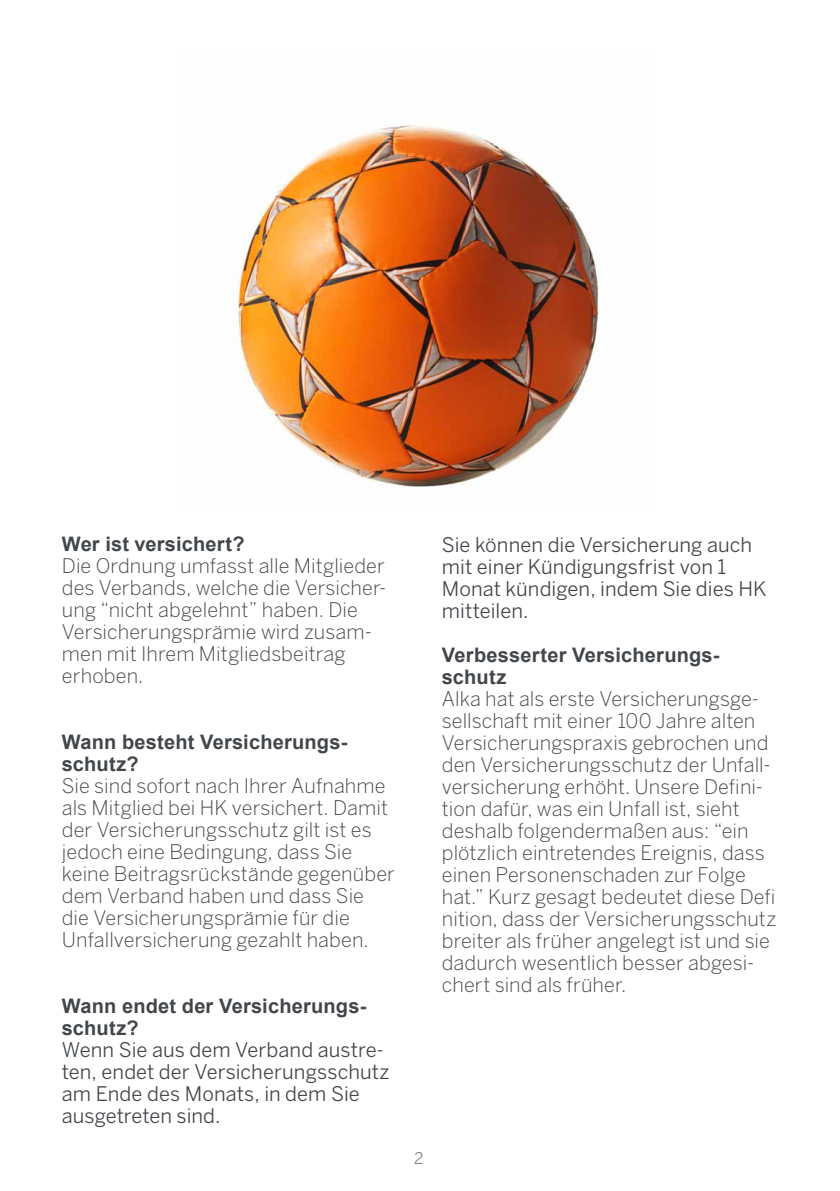
<style>
.page{position:relative;width:840px;height:1191px;background:#fff}
.page>*{position:absolute;margin:0;border:0;box-sizing:border-box;transform-origin:0 0}
.t1{font:300 20px/22px "Benton Sans";letter-spacing:.005em;color:#42464b}
.t2{font:20px/22px "Benton Sans";letter-spacing:.005em;color:#42464b}
.t3{font:700 20px/22px "Arial";letter-spacing:.01em;color:#42464b}
.t4{font:16px "Benton Sans";color:#808285}
</style>
<div class="page">
<img style="left:231px;top:124px;width:368px;height:363px">
<p class="t3" style="left:62px;top:533px;width:184px">Wer ist versichert?</p>
<p class="t1" style="left:62px;top:554px;width:326px">Die Ordnung umfasst alle Mitglieder des Verbands, welche die Versicher&shy;ung “nicht abgelehnt” haben. Die<br>Versicherungsprämie wird zusam&shy;men mit Ihrem Mitgliedsbeitrag erhoben.</p>
<p class="t3" style="left:62px;top:731px;width:287px">Wann besteht Versicherungs&shy;schutz?</p>
<p class="t1" style="left:62px;top:774px;width:334px">Sie sind sofort nach Ihrer Aufnahme als Mitglied bei HK versichert. Damit der Versicherungsschutz gilt ist es jedoch eine Bedingung, dass Sie keine Beitragsrückstände gegenüber dem Verband haben und dass Sie die Versicherungsprämie für die Unfallversicherung gezahlt haben.</p>
<p class="t3" style="left:62px;top:995px;width:306px">Wann endet der Versicherungs&shy;schutz?</p>
<p class="t2" style="left:62px;top:1038px;width:329px">Wenn Sie aus dem Verband austre&shy;ten, endet der Versicherungsschutz am Ende des Monats, in dem Sie ausgetreten sind.</p>
<p class="t2" style="left:441px;top:533px;width:326px">Sie können die Versicherung auch mit einer Kündigungsfrist von 1<br>Monat kündigen, indem Sie dies HK mitteilen.</p>
<p class="t3" style="left:441px;top:644px;width:279px">Verbesserter Versicherungs&shy;schutz</p>
<p class="t1" style="left:441px;top:687px;width:336px">Alka hat als erste Versicherungsge&shy;sellschaft mit einer 100 Jahre alten Versicherungspraxis gebrochen und den Versicherungsschutz der Unfall&shy;versicherung erhöht. Unsere Defini&shy;tion dafür, was ein Unfall ist, sieht deshalb folgendermaßen aus: “ein plötzlich eintretendes Ereignis, dass einen Personenschaden zur Folge hat.” Kurz gesagt bedeutet diese Defi nition, dass der Versicherungsschutz breiter als früher angelegt ist und sie dadurch wesentlich besser abgesi&shy;chert sind als früher.</p>
<p class="t4" style="left:414px;top:1148px;width:11px">2</p>
</div>
